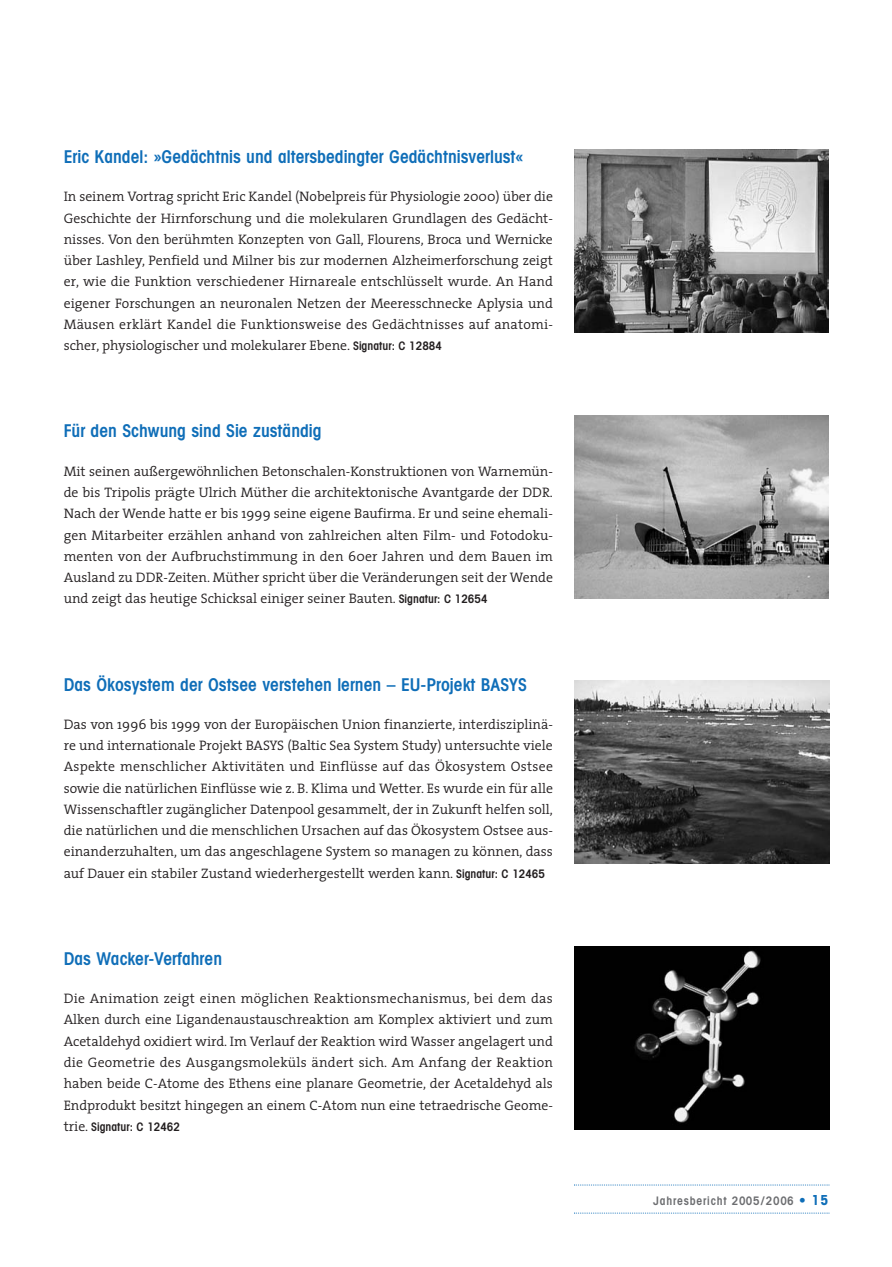
<style>
.page{position:relative;width:892px;height:1267px;background:#fff}
.page>*{position:absolute;margin:0;border:0;box-sizing:border-box;transform-origin:0 0}
.t1{font:600 condensed 17.55px "Avant Garde";color:#0f6eb8}
.t2{font:300 13.8px/21.3px "The Serif";color:#231f20;text-align:justify}
.t3{font:600 condensed 11.7px "Avant Garde";letter-spacing:.065em;color:#6c6d70}
.t4{font:600 condensed 11.7px "Avant Garde";color:#231f20}
.s1{font-family:"Avant Garde";font-weight:600;font-stretch:condensed;font-size:11.7px}
.s2{font-family:"The Serif";font-weight:300;font-stretch:normal;font-size:13.8px}
.s3{font-weight:700;font-size:13.2px;color:#0f6eb8}
.s4{font-weight:700;font-size:13.8px;color:#0f6eb8}
</style>
<div class="page">
<svg style="left:574px;top:149px;width:256px;height:1065px"></svg>
<p class="t1" style="left:64px;top:150px;width:461px">Eric Kandel: »Gedächtnis und altersbedingter Gedächtnisverlust«</p>
<p class="t2" style="left:64px;top:187px;width:491px">In seinem Vortrag spricht Eric Kandel (Nobelpreis für Physiologie 2000) über die Geschichte der Hirnforschung und die molekularen Grundlagen des Gedächt&shy;nisses. Von den berühmten Konzepten von Gall, Flourens, Broca und Wernicke über Lashley, Penfield und Milner bis zur modernen Alzheimerforschung zeigt er, wie die Funktion verschiedener Hirnareale entschlüsselt wurde. An Hand eigener Forschungen an neuronalen Netzen der Meeresschnecke Aplysia und Mäusen erklärt Kandel die Funktionsweise des Gedächtnisses auf anatomi&shy;scher, physiologischer und molekularer Ebene. <span class="s1">Signatur: C 12884</span></p>
<p class="t1" style="left:64px;top:425px;width:259px">Für den Schwung sind Sie zuständig</p>
<p class="t2" style="left:64px;top:462px;width:491px">Mit seinen außergewöhnlichen Betonschalen-Konstruktionen von Warnemün&shy;de bis Tripolis prägte Ulrich Müther die architektonische Avantgarde der DDR.<br>Nach der Wende hatte er bis 1999 seine eigene Baufirma. Er und seine ehemali&shy;gen Mitarbeiter erzählen anhand von zahlreichen alten Film- und Fotodoku&shy;menten von der Aufbruchstimmung in den 60er Jahren und dem Bauen im Ausland zu DDR-Zeiten. Müther spricht über die Veränderungen seit der Wende und zeigt das heutige Schicksal einiger seiner Bauten. <span class="s1">Signatur: C 12654</span></p>
<p class="t1" style="left:64px;top:678px;width:464px">Das Ökosystem der Ostsee verstehen lernen – EU-Projekt BASYS</p>
<p class="t2" style="left:64px;top:715px;width:491px">Das von 1996 bis 1999 von der Europäischen Union finanzierte, interdisziplinä&shy;re und internationale Projekt BASYS (Baltic Sea System Study) untersuchte viele Aspekte menschlicher Aktivitäten und Einflüsse auf das Ökosystem Ostsee sowie die natürlichen Einflüsse wie z. B. Klima und Wetter. Es wurde ein für alle Wissenschaftler zugänglicher Datenpool gesammelt, der in Zukunft helfen soll, die natürlichen und die menschlichen Ursachen auf das Ökosystem Ostsee aus&shy;einanderzuhalten, um das angeschlagene System so managen zu können, dass auf Dauer ein stabiler Zustand wiederhergestellt werden kann. <span class="s1">Signatur: C 12465</span></p>
<p class="t1" style="left:64px;top:952px;width:160px">Das Wacker-Verfahren</p>
<p class="t2" style="left:64px;top:989px;width:491px">Die Animation zeigt einen möglichen Reaktionsmechanismus, bei dem das Alken durch eine Ligandenaustauschreaktion am Komplex aktiviert und zum Acetaldehyd oxidiert wird. Im Verlauf der Reaktion wird Wasser angelagert und die Geometrie des Ausgangsmoleküls ändert sich. Am Anfang der Reaktion haben beide C-Atome des Ethens eine planare Geometrie, der Acetaldehyd als Endprodukt besitzt hingegen an einem C-Atom nun eine tetraedrische Geome-</p>
<p class="t4" style="left:64px;top:1122px;width:118px"><span class="s2">trie.</span> Signatur: C 12462</p>
<p class="t3" style="left:653px;top:1196px;width:176px">Jahresbericht 2005/2006 <span class="s3">•</span> <span class="s4">15</span></p>
</div>
